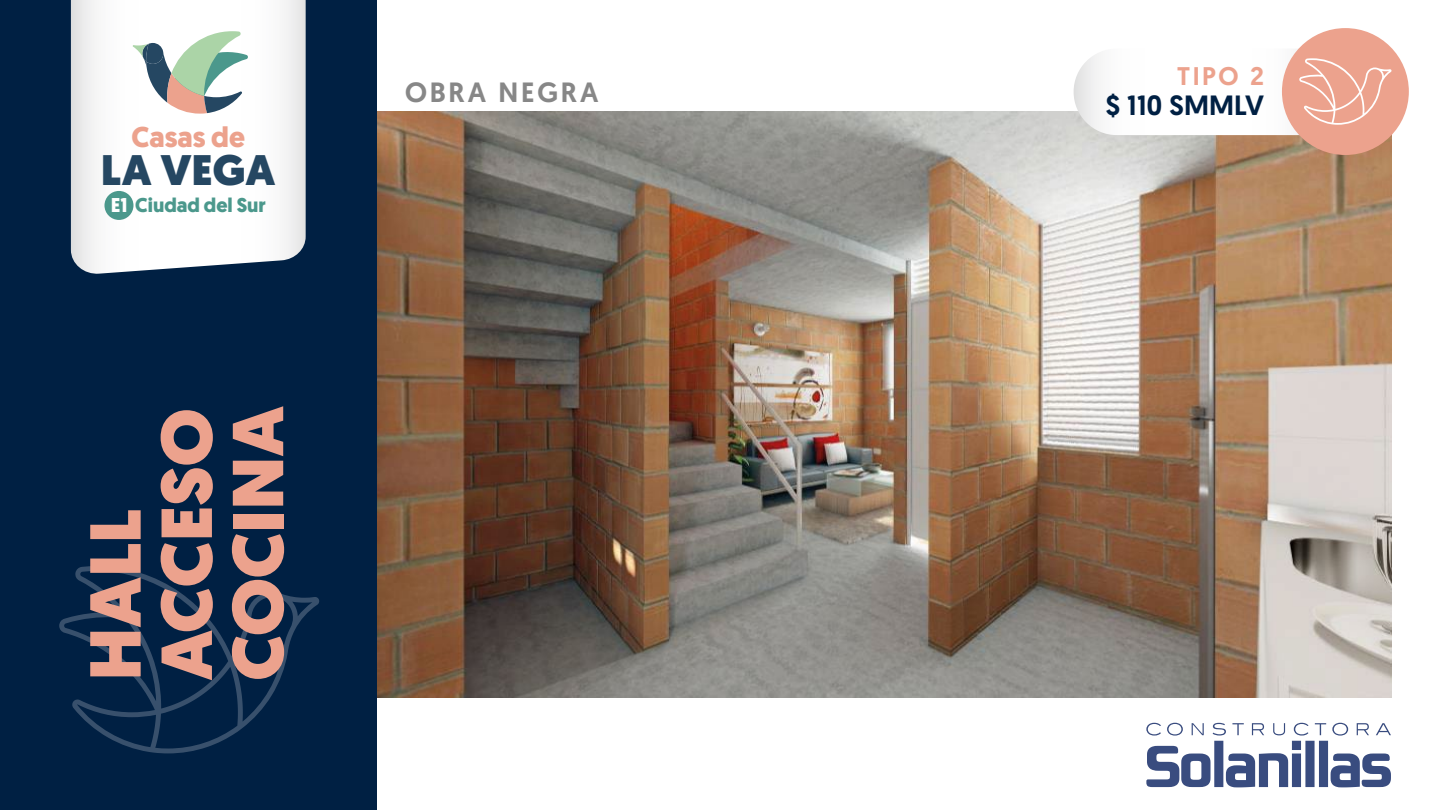
<style>
.page{position:relative;width:1440px;height:810px;background:#fff}
.page>*{position:absolute;margin:0;border:0;box-sizing:border-box;transform-origin:0 0}
.t1{font:900 72px/71.2px "Geomanist";color:#eca28d}
.t2{font:900 42.67px "Geomanist";color:#254762}
.t3{font:700 28.65px "Geomanist";color:#eca28d}
.t4{font:500 27.83px "Geomanist";color:#002043}
.t5{font:500 27.83px "Geomanist";letter-spacing:.1em;color:#878787}
.t6{font:500 25.5px "Geomanist";color:#eca28d}
.t7{font:700 19.95px "Geomanist";color:#4b988c}
.s1{color:#fff}
</style>
<div class="page">
<img style="left:377px;top:111px;width:1015px;height:586px">
<svg style="left:1146px;top:723px;width:245px;height:64px"></svg>
<div style="left:0;top:0;width:377px;height:810px;background:#002043"></div>
<svg style="left:59px;top:566px;width:260px;height:187px"></svg>
<svg style="left:71px;top:0;width:235px;height:274px;background:#eff0f2"></svg>
<div style="left:104px;top:191px;width:29px;height:29px;background:#4b988c;border-radius:50%"></div>
<svg style="left:132px;top:31px;width:116px;height:83px;background:#c1ccc4"></svg>
<div style="left:1282px;top:28px;width:127px;height:127px;background:#eca28d;border-radius:50%"></div>
<svg style="left:1074px;top:49px;width:318px;height:86px"></svg>
<p class="t3" style="left:132px;top:118px;width:115px">Casas de</p>
<p class="t2" style="left:101px;top:142px;width:176px">LA VEGA</p>
<p class="t7" style="left:111px;top:192px;width:157px"><span class="s1">E1</span> Ciudad del Sur</p>
<p class="t1" style="left:80px;top:681px;width:276px;rotate:-90deg">HALL<br>ACCESO<br>COCINA</p>
<p class="t5" style="left:405px;top:74px;width:195px">OBRA NEGRA</p>
<p class="t6" style="left:1177px;top:59px;width:88px">TIPO 2</p>
<p class="t4" style="left:1106px;top:87px;width:160px">$ 110 SMMLV</p>
</div>
